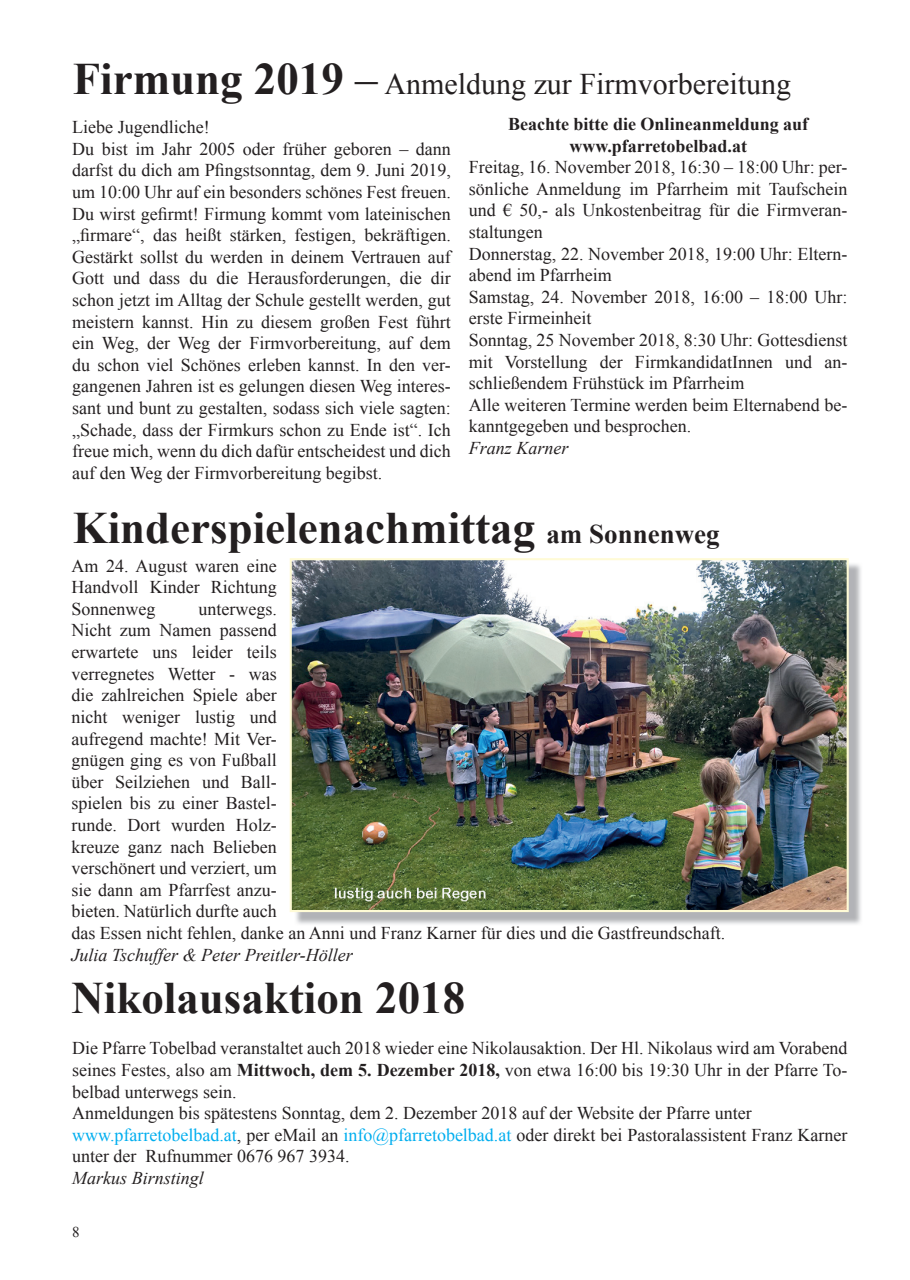
<style>
.page{position:relative;width:910px;height:1280px;background:#fff}
.page>*{position:absolute;margin:0;border:0;box-sizing:border-box;transform-origin:0 0}
.t1{font:700 45px "Times New Roman";color:#231f20}
.t2{font:30px "Times New Roman";color:#231f20}
.t3{font:18px/21.6px "Times New Roman";color:#231f20}
.t4{font:italic 18px "Times New Roman";color:#231f20}
.t5{font:700 18px/21.6px "Times New Roman";color:#231f20;text-align:center}
.t6{font:15px "Times New Roman";color:#231f20}
.s1{font-weight:700;font-size:45px}
.s2{font-size:45px}
.s3{font-size:27px}
.s4{font-weight:700}
.s5{color:#00aeef}
</style>
<div class="page">
<img style="left:295px;top:564px;width:566px;height:360px">
<img style="left:293px;top:561px;width:553px;height:348px">
<div style="left:290px;top:558px;width:559px;height:354px;border:2px solid #fffbd6"></div>
<h2 class="t2" style="left:73px;top:63px;width:720px"><span class="s1">Firmung 2019</span> <span class="s2">–</span> Anmeldung zur Firmvorbereitung</h2>
<p class="t3" style="left:72px;top:116px;width:380px">Liebe Jugendliche!<br>Du bist im Jahr 2005 oder früher geboren – dann darfst du dich am Pfingstsonntag, dem 9. Juni 2019, um 10:00 Uhr auf ein besonders schönes Fest freuen.<br>Du wirst gefirmt! Firmung kommt vom lateinischen „firmare“, das heißt stärken, festigen, bekräftigen.<br>Gestärkt sollst du werden in deinem Vertrauen auf Gott und dass du die Herausforderungen, die dir schon jetzt im Alltag der Schule gestellt werden, gut meistern kannst. Hin zu diesem großen Fest führt ein Weg, der Weg der Firmvorbereitung, auf dem du schon viel Schönes erleben kannst. In den ver&shy;gangenen Jahren ist es gelungen diesen Weg interes&shy;sant und bunt zu gestalten, sodass sich viele sagten: „Schade, dass der Firmkurs schon zu Ende ist“. Ich freue mich, wenn du dich dafür entscheidest und dich auf den Weg der Firmvorbereitung begibst.</p>
<p class="t5" style="left:508px;top:113px;width:302px">Beachte bitte die Onlineanmeldung auf www.pfarretobelbad.at</p>
<p class="t3" style="left:469px;top:156px;width:380px">Freitag, 16. November 2018, 16:30 – 18:00 Uhr: per&shy;sönliche Anmeldung im Pfarrheim mit Taufschein und € 50,- als Unkostenbeitrag für die Firmveran&shy;staltungen<br>Donnerstag, 22. November 2018, 19:00 Uhr: Eltern&shy;abend im Pfarrheim<br>Samstag, 24. November 2018, 16:00 – 18:00 Uhr: erste Firmeinheit<br>Sonntag, 25 November 2018, 8:30 Uhr: Gottesdienst mit Vorstellung der FirmkandidatInnen und an&shy;schließendem Frühstück im Pfarrheim<br>Alle weiteren Termine werden beim Elternabend be&shy;kanntgegeben und besprochen.</p>
<p class="t4" style="left:469px;top:436px;width:101px">Franz Karner</p>
<h1 class="t1" style="left:73px;top:497px;width:648px">Kinderspielenachmittag <span class="s3">am Sonnenweg</span></h1>
<p class="t3" style="left:71px;top:555px;width:207px;text-align:justify">Am 24. August waren eine Handvoll Kinder Richtung Sonnenweg</p>
<p class="t3" style="left:71px;top:598px;width:655px;text-indent:127px">unterwegs.<br>Nicht zum Namen passend<br>erwartete uns leider teils<br>verregnetes Wetter - was<br>die zahlreichen Spiele aber<br>nicht weniger lustig und<br>aufregend machte! Mit Ver-<br>gnügen ging es von Fußball<br>über Seilziehen und Ball-<br>spielen bis zu einer Bastel-<br>runde. Dort wurden Holz-<br>kreuze ganz nach Belieben<br>verschönert und verziert, um<br>sie dann am Pfarrfest anzu-<br>bieten. Natürlich durfte auch<br>das Essen nicht fehlen, danke an Anni und Franz Karner für dies und die Gastfreundschaft.</p>
<p class="t4" style="left:71px;top:942px;width:283px">Julia Tschuffer &amp; Peter Preitler-Höller</p>
<h1 class="t1" style="left:71px;top:967px;width:395px">Nikolausaktion 2018</h1>
<p class="t3" style="left:72px;top:1037px;width:777px">Die Pfarre Tobelbad veranstaltet auch 2018 wieder eine Nikolausaktion. Der Hl. Nikolaus wird am Vorabend seines Festes, also am <span class="s4">Mittwoch, dem 5. Dezember 2018,</span> von etwa 16:00 bis 19:30 Uhr in der Pfarre To&shy;belbad unterwegs sein.<br>Anmeldungen bis spätestens Sonntag, dem 2. Dezember 2018 auf der Website der Pfarre unter <span class="s5">www.pfarretobelbad.at</span>, per eMail an <span class="s5">info@pfarretobelbad.at</span> oder direkt bei Pastoralassistent Franz Karner unter der Rufnummer 0676 967 3934.</p>
<p class="t4" style="left:72px;top:1165px;width:133px">Markus Birnstingl</p>
<p class="t6" style="left:72px;top:1222px;width:9px">8</p>
</div>
